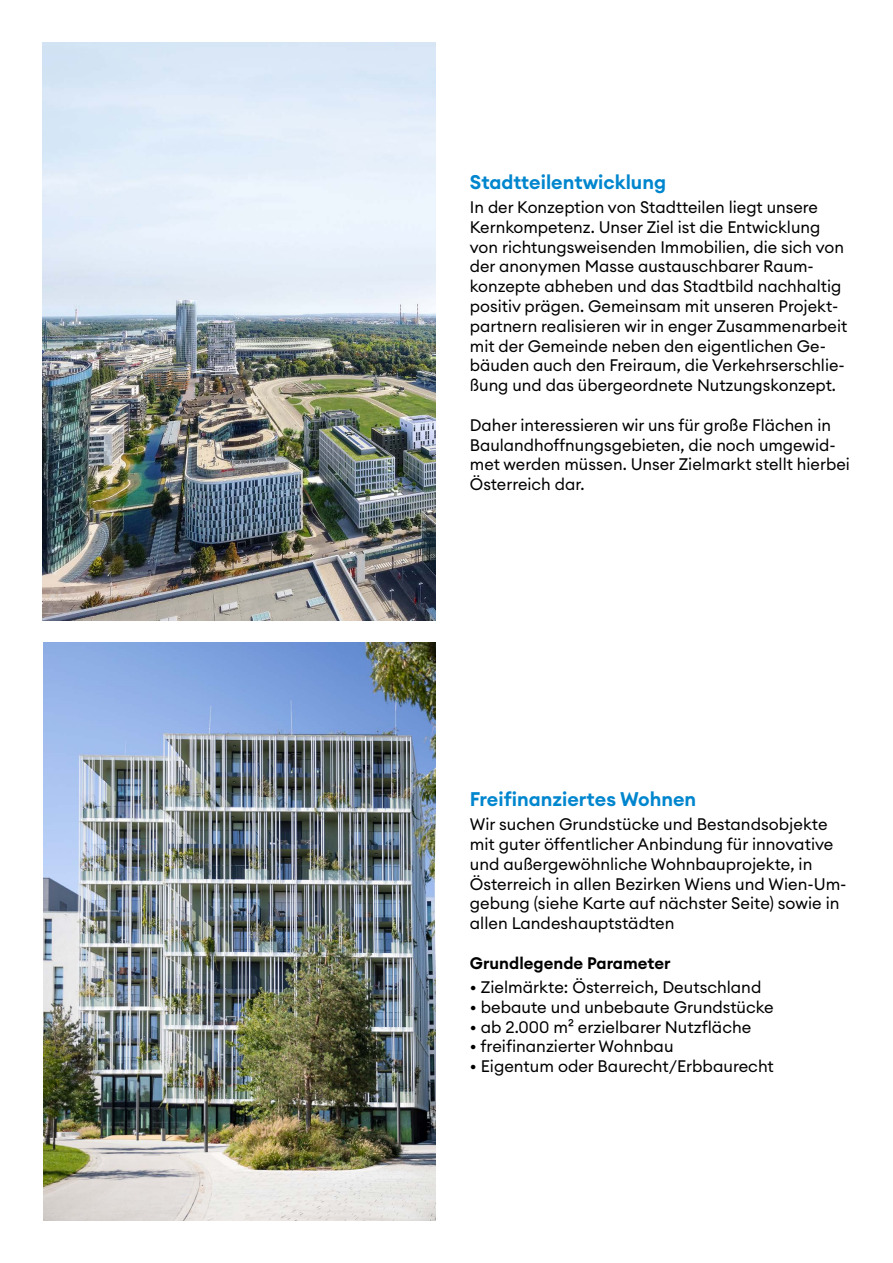
<style>
.page{position:relative;width:893px;height:1263px;background:#fff}
.page>*{position:absolute;margin:0;border:0;box-sizing:border-box;transform-origin:0 0}
.t1{font:600 19.5px "Euclid Circular A";color:#0086ce}
.t2{font:16.5px/19.8px "Euclid Circular A";color:#000}
.t3{font:600 16.5px "Euclid Circular A";color:#000}
</style>
<div class="page">
<img style="left:43px;top:642px;width:393px;height:578px">
<img style="left:43px;top:43px;width:393px;height:578px">
<p class="t1" style="left:470px;top:169px;width:198px">Stadtteilentwicklung</p>
<p class="t2" style="left:470px;top:197px;width:379px">In der Konzeption von Stadtteilen liegt unsere Kernkompetenz. Unser Ziel ist die Entwicklung von richtungsweisenden Immobilien, die sich von der anonymen Masse austauschbarer Raum&shy;konzepte abheben und das Stadtbild nachhaltig positiv prägen. Gemeinsam mit unseren Projekt&shy;partnern realisieren wir in enger Zusammenarbeit mit der Gemeinde neben den eigentlichen Ge&shy;bäuden auch den Freiraum, die Verkehrserschlie&shy;ßung und das übergeordnete Nutzungskonzept.</p>
<p class="t2" style="left:470px;top:415px;width:381px">Daher interessieren wir uns für große Flächen in Baulandhoffnungsgebieten, die noch umgewid&shy;met werden müssen. Unser Zielmarkt stellt hierbei Österreich dar.</p>
<p class="t1" style="left:470px;top:787px;width:228px">Freifinanziertes Wohnen</p>
<p class="t2" style="left:470px;top:814px;width:378px">Wir suchen Grundstücke und Bestandsobjekte mit guter öffentlicher Anbindung für innovative und außergewöhnliche Wohnbauprojekte, in Österreich in allen Bezirken Wiens und Wien-Um&shy;gebung (siehe Karte auf nächster Seite) sowie in allen Landeshauptstädten</p>
<p class="t3" style="left:470px;top:952px;width:202px">Grundlegende Parameter</p>
<p class="t2" style="left:470px;top:977px;width:293px">• Zielmärkte: Österreich, Deutschland</p>
<p class="t2" style="left:470px;top:997px;width:305px">• bebaute und unbebaute Grundstücke</p>
<p class="t2" style="left:470px;top:1016px;width:283px">• ab 2.000 m² erzielbarer Nutzfläche</p>
<p class="t2" style="left:470px;top:1036px;width:205px">• freifinanzierter Wohnbau</p>
<p class="t2" style="left:470px;top:1056px;width:305px">• Eigentum oder Baurecht/Erbbaurecht</p>
</div>
